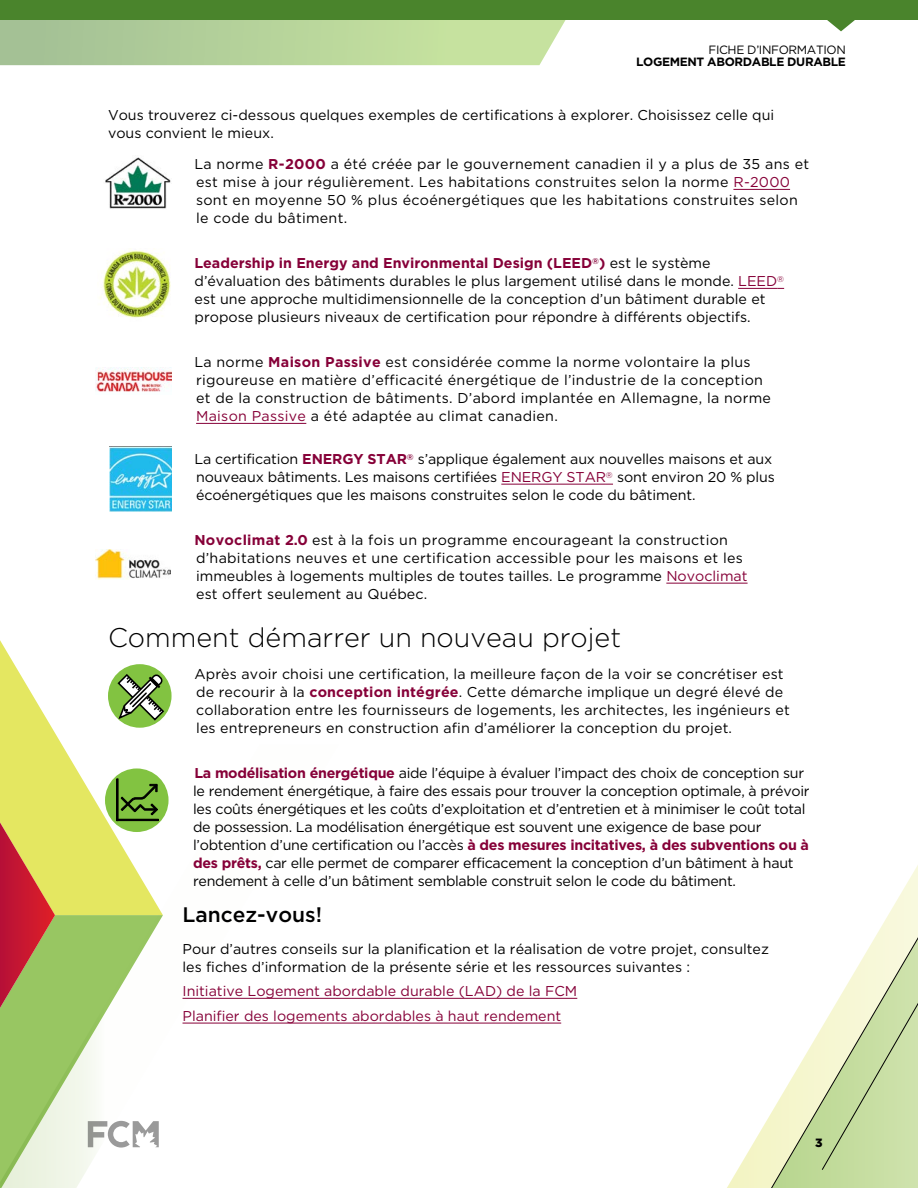
<style>
.page{position:relative;width:918px;height:1188px;background:#fff}
.page>*{position:absolute;margin:0;border:0;box-sizing:border-box;transform-origin:0 0}
.H2_-_new{font:300 27px "Gotham HTF";color:#000}
.t1{font:500 21px "Gotham HTF";color:#000}
.Body_indent_w-icon{font:14.25px/18px "Gotham HTF";color:#000}
.Body_indent_w-icon-2{font:14.25px/18px "Gotham HTF";letter-spacing:.02em;color:#000}
.Body_indent_w-icon-3{font:14.25px/18px "Gotham HTF";letter-spacing:-.02em;color:#000}
.Body{font:14.25px/18px "Gotham HTF";color:#000}
.Body-2{font:14.25px "Gotham HTF";color:#860038}
.t2{font:700 12px "Gotham HTF";letter-spacing:-.03em;color:#000}
.t3{font:12px "Gotham HTF";letter-spacing:-.03em;color:#000}
.t4{font:900 12px "Gotham HTF";color:#000}
.s1{font-weight:700;color:#860038}
.s2{color:#860038}
</style>
<div class="page">
<svg style="left:0;top:19px;width:594px;height:46px;background:#b8d49e"></svg>
<div style="left:0;top:0;width:918px;height:19px;background:#4a842c"></div>
<svg style="left:814px;top:19px;width:54px;height:12px"></svg>
<svg style="left:0;top:640px;width:160px;height:104px"></svg>
<svg style="left:0;top:744px;width:339px;height:444px"></svg>
<svg style="left:741px;top:877px;width:177px;height:311px"></svg>
<hr style="left:733px;top:189px;width:57px;height:1px;background:#860038">
<hr style="left:738px;top:288px;width:39px;height:1px;background:#860038">
<hr style="left:196px;top:423px;width:110px;height:1px;background:#860038">
<hr style="left:501px;top:484px;width:105px;height:1px;background:#860038">
<hr style="left:666px;top:583px;width:82px;height:1px;background:#860038">
<img style="left:105px;top:157px;width:66px;height:52px">
<img style="left:100px;top:250px;width:70px;height:68px">
<img style="left:95px;top:368px;width:76px;height:24px">
<img style="left:110px;top:447px;width:62px;height:65px">
<img style="left:96px;top:550px;width:75px;height:29px">
<div style="left:108px;top:664px;width:64px;height:64px;background:#82c341;border-radius:50%"></div>
<svg style="left:116px;top:673px;width:49px;height:49px"></svg>
<div style="left:105px;top:768px;width:64px;height:64px;background:#82c341;border-radius:50%"></div>
<div style="left:116px;top:778px;width:3px;height:43px;border:1px solid #000"></div>
<div style="left:116px;top:819px;width:43px;height:2px;border:1px solid #000"></div>
<svg style="left:120px;top:783px;width:38px;height:33px"></svg>
<hr style="left:183px;top:998px;width:394px;height:1px;background:#860038">
<hr style="left:183px;top:1023px;width:378px;height:1px;background:#860038">
<p class="t3" style="left:708px;top:43px;width:139px">FICHE D’INFORMATION</p>
<p class="t2" style="left:636px;top:55px;width:211px">LOGEMENT ABORDABLE DURABLE</p>
<p class="Body" style="left:108px;top:106px;width:668px">Vous trouverez ci-dessous quelques exemples de certifications à explorer. Choisissez celle qui vous convient le mieux.</p>
<p class="Body_indent_w-icon-2" style="left:194px;top:155px;width:616px">La norme <span class="s1">R-2000</span> a été créée par le gouvernement canadien il y a plus de 35 ans et est mise à jour régulièrement. Les habitations construites selon la norme <span class="s2">R-2000 </span>sont en moyenne 50 % plus écoénergétiques que les habitations construites selon le code du bâtiment.</p>
<p class="Body_indent_w-icon" style="left:194px;top:254px;width:591px"><span class="s1">Leadership in Energy and Environmental Design (LEED</span><sup>®</sup><span class="s1">)</span> est le système d’évaluation des bâtiments durables le plus largement utilisé dans le monde. <span class="s2">LEED</span><sup>® </sup>est une approche multidimensionnelle de la conception d’un bâtiment durable et propose plusieurs niveaux de certification pour répondre à différents objectifs.</p>
<p class="Body_indent_w-icon-2" style="left:194px;top:353px;width:578px">La norme <span class="s1">Maison Passive</span> est considérée comme la norme volontaire la plus rigoureuse en matière d’efficacité énergétique de l’industrie de la conception et de la construction de bâtiments. D’abord implantée en Allemagne, la norme <span class="s2">Maison Passive</span> a été adaptée au climat canadien.</p>
<p class="Body_indent_w-icon" style="left:194px;top:450px;width:582px">La certification <span class="s1">ENERGY STAR</span><sup>®</sup> s’applique également aux nouvelles maisons et aux nouveaux bâtiments. Les maisons certifiées <span class="s2">ENERGY STAR</span><sup>®</sup> sont environ 20 % plus écoénergétiques que les maisons construites selon le code du bâtiment.</p>
<p class="Body_indent_w-icon-2" style="left:194px;top:531px;width:555px"><span class="s1">Novoclimat 2.0</span> est à la fois un programme encourageant la construction d’habitations neuves et une certification accessible pour les maisons et les immeubles à logements multiples de toutes tailles. Le programme <span class="s2">Novoclimat </span>est offert seulement au Québec.</p>
<h2 class="H2_-_new" style="left:108px;top:623px;width:515px">Comment démarrer un nouveau projet</h2>
<p class="Body_indent_w-icon" style="left:194px;top:664px;width:597px">Après avoir choisi une certification, la meilleure façon de la voir se concrétiser est de recourir à la <span class="s1">conception intégrée</span>. Cette démarche implique un degré élevé de collaboration entre les fournisseurs de logements, les architectes, les ingénieurs et les entrepreneurs en construction afin d’améliorer la conception du projet.</p>
<p class="Body_indent_w-icon-3" style="left:193px;top:763px;width:618px"><span class="s1">La modélisation énergétique</span> aide l’équipe à évaluer l’impact des choix de conception sur le rendement énergétique, à faire des essais pour trouver la conception optimale, à prévoir les coûts énergétiques et les coûts d’exploitation et d’entretien et à minimiser le coût total de possession. La modélisation énergétique est souvent une exigence de base pour l’obtention d’une certification ou l’accès <span class="s1">à des mesures incitatives, à des subventions ou à des prêts,</span> car elle permet de comparer efficacement la conception d’un bâtiment à haut rendement à celle d’un bâtiment semblable construit selon le code du bâtiment.</p>
<h3 class="t1" style="left:183px;top:903px;width:141px">Lancez-vous!</h3>
<p class="Body" style="left:183px;top:939px;width:588px">Pour d’autres conseils sur la planification et la réalisation de votre projet, consultez les fiches d’information de la présente série et les ressources suivantes :</p>
<p class="Body-2" style="left:183px;top:984px;width:396px">Initiative Logement abordable durable (LAD) de la FCM</p>
<p class="Body-2" style="left:183px;top:1008px;width:380px">Planifier des logements abordables à haut rendement</p>
<p class="t4" style="left:815px;top:1136px;width:9px">3</p>
</div>
